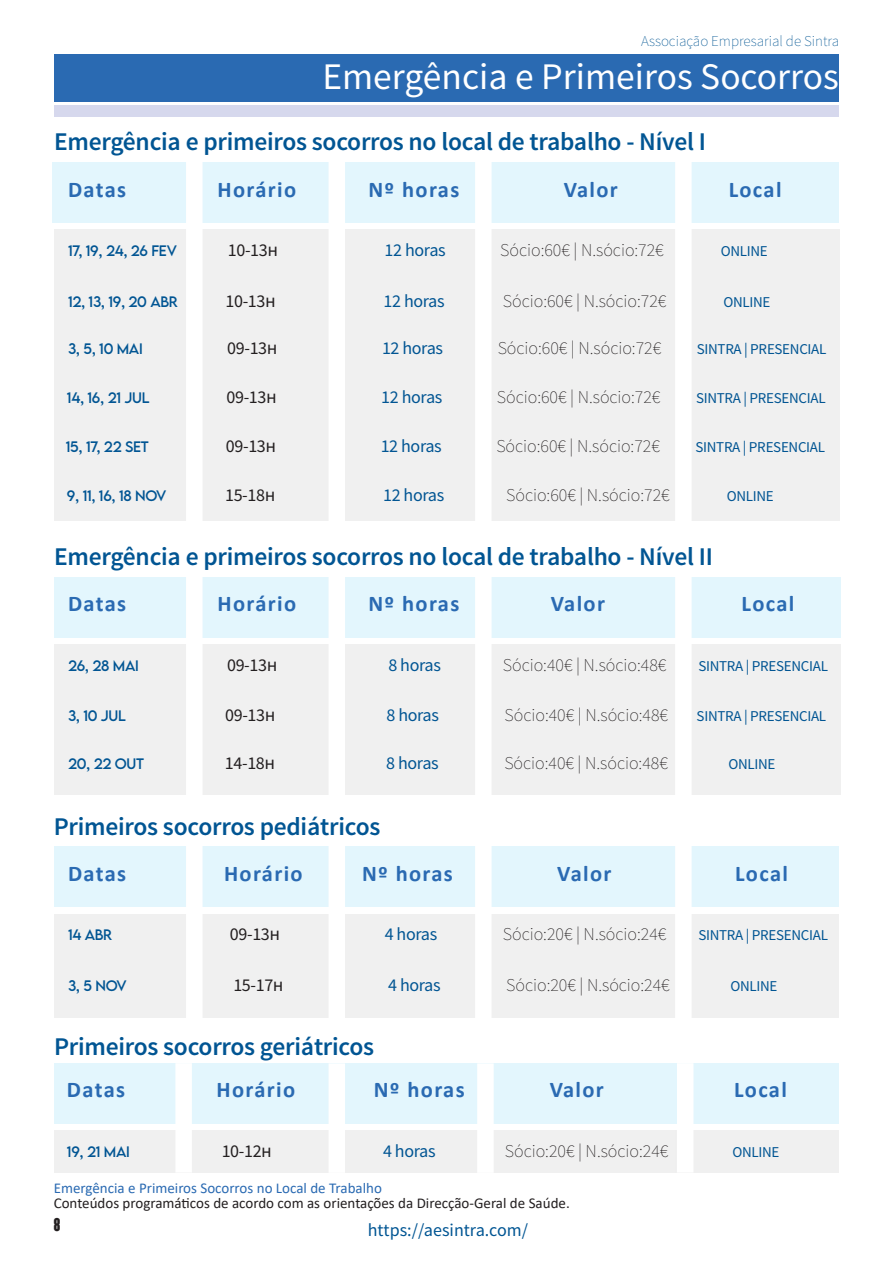
<style>
.page{position:relative;width:893px;height:1263px;background:#fff}
.page>*{position:absolute;margin:0;border:0;box-sizing:border-box;transform-origin:0 0}
.t1{font:37.5px "Source Sans Pro";color:#fff}
.t2{font:600 25.5px "Source Sans Pro";letter-spacing:-.01em;color:#015593}
.t3{font:700 22.5px "Calibri";letter-spacing:.06em;color:#2a6ab2}
.t4{font:200 18px "Source Sans Pro";color:#231f20}
.t5{font:18px "Source Sans Pro";letter-spacing:-.02em;color:#015593}
.t6{font:18px "Source Sans Pro";letter-spacing:-.02em;color:#231f20}
.t7{font:18px "Source Sans Pro";color:#015593}
.t8{font:700 condensed 18px "Coluna";color:#231f20}
.t9{font:15px "Source Sans Pro";letter-spacing:-.02em;color:#015593}
.t10{font:15px "Calibri";color:#231f20}
.t11{font:15px "Calibri";color:#2a6ab2}
.t12{font:200 15px "Source Sans Pro";color:#015593}
.t13{font:13.5px "LEMONMILK";letter-spacing:-.02em;color:#015593}
</style>
<div class="page">
<div style="left:54px;top:54px;width:785px;height:48px;background:#2a6ab2"></div>
<div style="left:54px;top:105px;width:785px;height:12px;background:#d6d8ed"></div>
<div style="left:53px;top:162px;width:786px;height:61px;background:#e3f6fd"></div>
<div style="left:54px;top:230px;width:786px;height:291px;background:#f0f0f0"></div>
<div style="left:54px;top:577px;width:786px;height:61px;background:#e3f6fd"></div>
<div style="left:54px;top:644px;width:786px;height:151px;background:#f0f0f0"></div>
<div style="left:54px;top:846px;width:785px;height:61px;background:#e3f6fd"></div>
<div style="left:54px;top:914px;width:785px;height:103px;background:#f0f0f0"></div>
<div style="left:186px;top:161px;width:17px;height:1012px;background:#fff"></div>
<div style="left:329px;top:153px;width:16px;height:1056px;background:#fff"></div>
<div style="left:475px;top:153px;width:17px;height:1039px;background:#fff"></div>
<div style="left:675px;top:161px;width:17px;height:1048px;background:#fff"></div>
<div style="left:54px;top:1063px;width:785px;height:61px;background:#e3f6fd"></div>
<div style="left:54px;top:1130px;width:785px;height:43px;background:#f0f0f0"></div>
<div style="left:175px;top:1063px;width:17px;height:109px;background:#fff"></div>
<div style="left:329px;top:1063px;width:16px;height:110px;background:#fff"></div>
<div style="left:477px;top:1063px;width:17px;height:110px;background:#fff"></div>
<div style="left:677px;top:1063px;width:16px;height:109px;background:#fff"></div>
<p class="t12" style="left:641px;top:32px;width:200px">Associação Empresarial de Sintra</p>
<p class="t1" style="left:322px;top:54px;width:518px">Emergência e Primeiros Socorros</p>
<p class="t2" style="left:54px;top:125px;width:653px">Emergência e primeiros socorros no local de trabalho - Nível I</p>
<p class="t3" style="left:68px;top:173px;width:60px">Datas</p>
<p class="t3" style="left:218px;top:173px;width:80px">Horário</p>
<p class="t3" style="left:368px;top:173px;width:92px">Nº horas</p>
<p class="t3" style="left:564px;top:173px;width:56px">Valor</p>
<p class="t3" style="left:729px;top:173px;width:54px">Local</p>
<p class="t13" style="left:68px;top:242px;width:110px">17, 19, 24, 26 FEV</p>
<p class="t6" style="left:228px;top:239px;width:49px">10-13H</p>
<p class="t5" style="left:385px;top:239px;width:63px">12 horas</p>
<p class="t4" style="left:500px;top:239px;width:165px">Sócio:60€ | N.sócio:72€</p>
<p class="t9" style="left:721px;top:242px;width:49px">ONLINE</p>
<p class="t13" style="left:68px;top:292px;width:111px">12, 13, 19, 20 ABR</p>
<p class="t6" style="left:226px;top:289px;width:49px">10-13H</p>
<p class="t5" style="left:384px;top:289px;width:63px">12 horas</p>
<p class="t4" style="left:503px;top:290px;width:165px">Sócio:60€ | N.sócio:72€</p>
<p class="t9" style="left:723px;top:292px;width:49px">ONLINE</p>
<p class="t13" style="left:68px;top:340px;width:76px">3, 5, 10 MAI</p>
<p class="t6" style="left:227px;top:337px;width:49px">09-13H</p>
<p class="t5" style="left:382px;top:337px;width:63px">12 horas</p>
<p class="t4" style="left:498px;top:337px;width:165px">Sócio:60€ | N.sócio:72€</p>
<p class="t9" style="left:697px;top:340px;width:131px">SINTRA | PRESENCIAL</p>
<p class="t13" style="left:67px;top:389px;width:84px">14, 16, 21 JUL</p>
<p class="t6" style="left:227px;top:386px;width:49px">09-13H</p>
<p class="t5" style="left:381px;top:386px;width:63px">12 horas</p>
<p class="t4" style="left:497px;top:386px;width:165px">Sócio:60€ | N.sócio:72€</p>
<p class="t9" style="left:696px;top:389px;width:131px">SINTRA | PRESENCIAL</p>
<p class="t13" style="left:66px;top:438px;width:84px">15, 17, 22 SET</p>
<p class="t6" style="left:226px;top:435px;width:49px">09-13H</p>
<p class="t5" style="left:381px;top:435px;width:63px">12 horas</p>
<p class="t4" style="left:496px;top:435px;width:165px">Sócio:60€ | N.sócio:72€</p>
<p class="t9" style="left:695px;top:438px;width:131px">SINTRA | PRESENCIAL</p>
<p class="t13" style="left:67px;top:487px;width:101px">9, 11, 16, 18 NOV</p>
<p class="t6" style="left:225px;top:484px;width:49px">15-18H</p>
<p class="t5" style="left:383px;top:484px;width:63px">12 horas</p>
<p class="t4" style="left:506px;top:484px;width:165px">Sócio:60€ | N.sócio:72€</p>
<p class="t9" style="left:727px;top:487px;width:49px">ONLINE</p>
<p class="t2" style="left:54px;top:541px;width:660px">Emergência e primeiros socorros no local de trabalho - Nível II</p>
<p class="t3" style="left:68px;top:588px;width:60px">Datas</p>
<p class="t3" style="left:218px;top:588px;width:80px">Horário</p>
<p class="t3" style="left:368px;top:588px;width:92px">Nº horas</p>
<p class="t3" style="left:551px;top:588px;width:56px">Valor</p>
<p class="t3" style="left:741px;top:588px;width:54px">Local</p>
<p class="t13" style="left:68px;top:656px;width:72px">26, 28 MAI</p>
<p class="t6" style="left:227px;top:653px;width:49px">09-13H</p>
<p class="t5" style="left:388px;top:653px;width:54px">8 horas</p>
<p class="t4" style="left:503px;top:654px;width:165px">Sócio:40€ | N.sócio:48€</p>
<p class="t9" style="left:698px;top:656px;width:131px">SINTRA | PRESENCIAL</p>
<p class="t13" style="left:68px;top:707px;width:59px">3, 10 JUL</p>
<p class="t6" style="left:225px;top:704px;width:49px">09-13H</p>
<p class="t5" style="left:386px;top:704px;width:54px">8 horas</p>
<p class="t4" style="left:505px;top:704px;width:165px">Sócio:40€ | N.sócio:48€</p>
<p class="t9" style="left:697px;top:707px;width:131px">SINTRA | PRESENCIAL</p>
<p class="t13" style="left:68px;top:754px;width:78px">20, 22 OUT</p>
<p class="t6" style="left:225px;top:751px;width:49px">14-18H</p>
<p class="t5" style="left:386px;top:751px;width:54px">8 horas</p>
<p class="t4" style="left:504px;top:752px;width:165px">Sócio:40€ | N.sócio:48€</p>
<p class="t9" style="left:728px;top:754px;width:49px">ONLINE</p>
<p class="t2" style="left:54px;top:810px;width:328px">Primeiros socorros pediátricos</p>
<p class="t3" style="left:68px;top:857px;width:60px">Datas</p>
<p class="t3" style="left:224px;top:857px;width:80px">Horário</p>
<p class="t3" style="left:362px;top:857px;width:92px">Nº horas</p>
<p class="t3" style="left:557px;top:857px;width:56px">Valor</p>
<p class="t3" style="left:735px;top:857px;width:54px">Local</p>
<p class="t13" style="left:68px;top:926px;width:46px">14 ABR</p>
<p class="t6" style="left:230px;top:923px;width:49px">09-13H</p>
<p class="t5" style="left:385px;top:923px;width:54px">4 horas</p>
<p class="t4" style="left:503px;top:923px;width:165px">Sócio:20€ | N.sócio:24€</p>
<p class="t9" style="left:698px;top:926px;width:131px">SINTRA | PRESENCIAL</p>
<p class="t13" style="left:68px;top:976px;width:60px">3, 5 NOV</p>
<p class="t6" style="left:233px;top:973px;width:49px">15-17H</p>
<p class="t5" style="left:388px;top:973px;width:54px">4 horas</p>
<p class="t4" style="left:506px;top:974px;width:165px">Sócio:20€ | N.sócio:24€</p>
<p class="t9" style="left:730px;top:976px;width:49px">ONLINE</p>
<p class="t2" style="left:54px;top:1031px;width:322px">Primeiros socorros geriátricos</p>
<p class="t3" style="left:67px;top:1074px;width:60px">Datas</p>
<p class="t3" style="left:217px;top:1074px;width:80px">Horário</p>
<p class="t3" style="left:374px;top:1074px;width:92px">Nº horas</p>
<p class="t3" style="left:550px;top:1074px;width:56px">Valor</p>
<p class="t3" style="left:734px;top:1074px;width:54px">Local</p>
<p class="t13" style="left:67px;top:1142px;width:64px">19, 21 MAI</p>
<p class="t6" style="left:222px;top:1139px;width:49px">10-12H</p>
<p class="t5" style="left:383px;top:1139px;width:54px">4 horas</p>
<p class="t4" style="left:505px;top:1140px;width:165px">Sócio:20€ | N.sócio:24€</p>
<p class="t9" style="left:732px;top:1142px;width:49px">ONLINE</p>
<p class="t11" style="left:54px;top:1178px;width:330px">Emergência e Primeiros Socorros no Local de Trabalho</p>
<p class="t10" style="left:54px;top:1193px;width:518px">Conteúdos programáticos de acordo com as orientações da Direcção-Geral de Saúde.</p>
<p class="t8" style="left:54px;top:1214px;width:8px">8</p>
<p class="t7" style="left:368px;top:1219px;width:162px">https://aesintra.com/</p>
</div>
